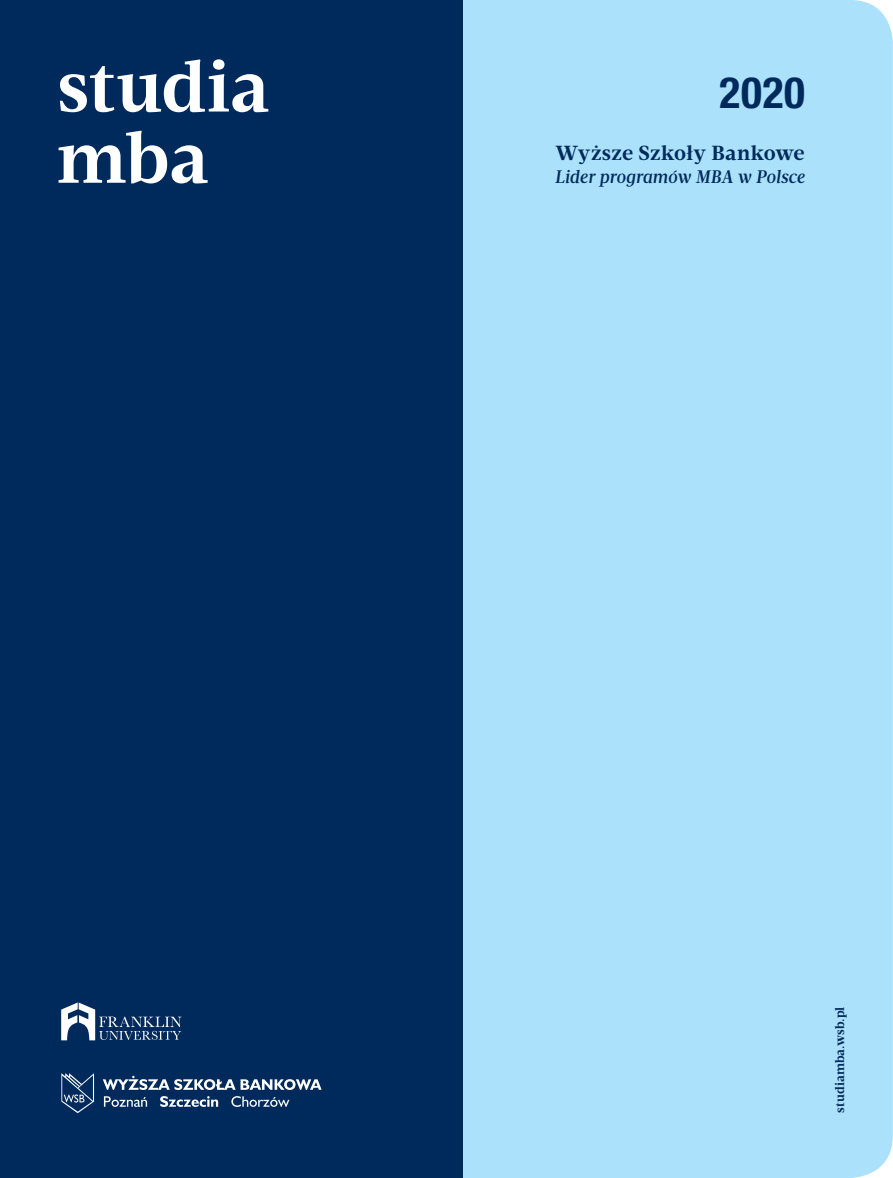
<style>
.page{position:relative;width:893px;height:1178px;background:#fff}
.page>*{position:absolute;margin:0;border:0;box-sizing:border-box;transform-origin:0 0}
.t1{font:700 73.35px "Velino Text";letter-spacing:-.005em;color:#fff}
.t2{font:700 condensed 43.35px "Helvetica Neue LTW1 G";color:#002a5c}
.t3{font:700 21px "Velino Text";letter-spacing:.01em;color:#002a5c}
.t4{font:italic 500 18.6px "Velino Text";color:#002a5c}
.t5{font:700 12.75px "Velino Text";color:#002a5c}
</style>
<div class="page">
<div style="left:463px;top:0;width:430px;height:1178px;background:#abe1fa"></div>
<div style="left:0;top:0;width:463px;height:1178px;background:#002a5c"></div>
<svg style="left:61px;top:1002px;width:121px;height:38px"></svg>
<svg style="left:103px;top:1076px;width:219px;height:14px"></svg>
<svg style="left:104px;top:1096px;width:43px;height:11px"></svg>
<svg style="left:160px;top:1096px;width:58px;height:11px"></svg>
<svg style="left:231px;top:1096px;width:58px;height:11px"></svg>
<svg style="left:61px;top:1073px;width:33px;height:40px"></svg>
<h1 class="t1" style="left:57px;top:42px;width:214px">studia</h1>
<h1 class="t1" style="left:57px;top:113px;width:153px">mba</h1>
<h2 class="t2" style="left:720px;top:67px;width:87px">2020</h2>
<p class="t3" style="left:556px;top:140px;width:251px">Wyższe Szkoły Bankowe</p>
<p class="t4" style="left:555px;top:165px;width:251px">Lider programów MBA w Polsce</p>
<p class="t5" style="left:832px;top:1113px;width:107px;rotate:-90deg">studiamba.wsb.pl</p>
</div>
